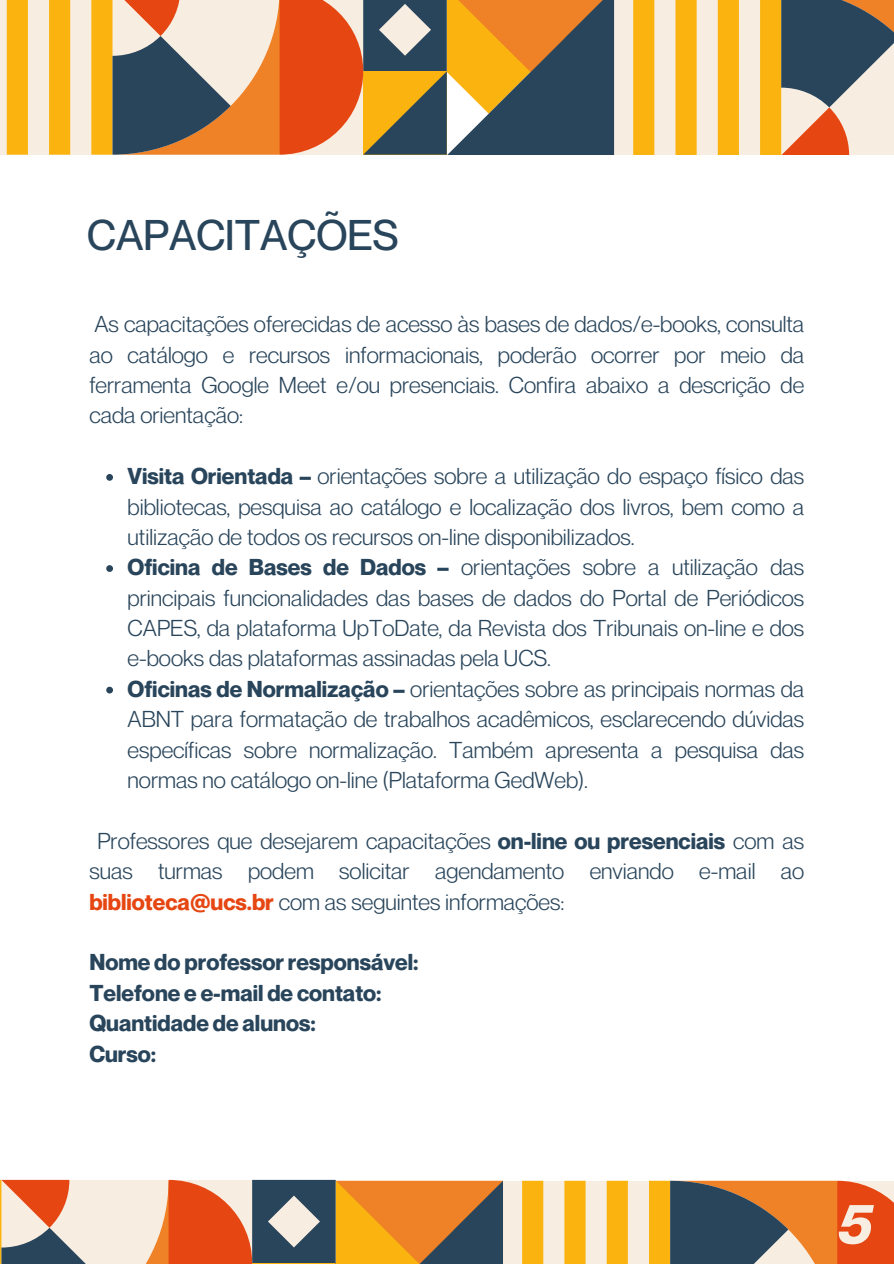
<style>
.page{position:relative;width:894px;height:1264px;background:#fff}
.page>*{position:absolute;margin:0;border:0;box-sizing:border-box;transform-origin:0 0}
.t1{font:italic 700 55.5px "Neue Montreal";color:#f8ede1}
.t2{font:500 42px "Neue Montreal";color:#29455b}
.t3{font:22.5px/30.3px "Neue Montreal";color:#29455b;text-align:justify}
.t4{font:700 22.5px/30.3px "Neue Montreal";color:#29455b}
.s1{font-weight:700}
.s2{font-weight:700;color:#e64611}
</style>
<div class="page">
<div style="left:572px;top:0;width:321px;height:155px;background:#f8ede1"></div>
<svg style="left:0;top:0;width:614px;height:155px;background:#b18a5d"></svg>
<svg style="left:633px;top:0;width:260px;height:155px"></svg>
<div style="left:461px;top:1180px;width:432px;height:83px;background:#f8ede1"></div>
<svg style="left:0;top:1179px;width:503px;height:85px;background:#bf8e68"></svg>
<svg style="left:522px;top:1180px;width:371px;height:83px"></svg>
<svg style="left:106px;top:474px;width:7px;height:7px"></svg>
<svg style="left:106px;top:565px;width:7px;height:7px"></svg>
<svg style="left:106px;top:686px;width:7px;height:7px"></svg>
<p class="t2" style="left:87px;top:210px;width:313px">CAPACITAÇÕES</p>
<p class="t3" style="left:89px;top:309px;width:716px">As capacitações oferecidas de acesso às bases de dados/e-books, consulta ao catálogo e recursos informacionais, poderão ocorrer por meio da ferramenta Google Meet e/ou presenciais. Confira abaixo a descrição de cada orientação:</p>
<h1 class="t3" style="left:128px;top:460px;width:678px"><span class="s1">Visita Orientada –</span> orientações sobre a utilização do espaço físico das bibliotecas, pesquisa ao catálogo e localização dos livros, bem como a utilização de todos os recursos on-line disponibilizados.</h1>
<p class="t3" style="left:128px;top:552px;width:678px"><span class="s1">Oficina de Bases de Dados –</span> orientações sobre a utilização das principais funcionalidades das bases de dados do Portal de Periódicos CAPES, da plataforma UpToDate, da Revista dos Tribunais on-line e dos e-books das plataformas assinadas pela UCS.</p>
<p class="t3" style="left:128px;top:673px;width:678px"><span class="s1">Oficinas de Normalização –</span> orientações sobre as principais normas da ABNT para formatação de trabalhos acadêmicos, esclarecendo dúvidas específicas sobre normalização. Também apresenta a pesquisa das normas no catálogo on-line (Plataforma GedWeb).</p>
<p class="t3" style="left:89px;top:825px;width:716px;text-indent:8px">Professores que desejarem capacitações <span class="s1">on-line ou presenciais</span> com as suas turmas podem solicitar agendamento enviando e-mail ao <span class="s2">biblioteca@ucs.br</span> com as seguintes informações:</p>
<p class="t4" style="left:89px;top:946px;width:331px">Nome do professor responsável:<br>Telefone e e-mail de contato:<br>Quantidade de alunos:<br>Curso:</p>
<p class="t1" style="left:838px;top:1189px;width:35px">5</p>
</div>
